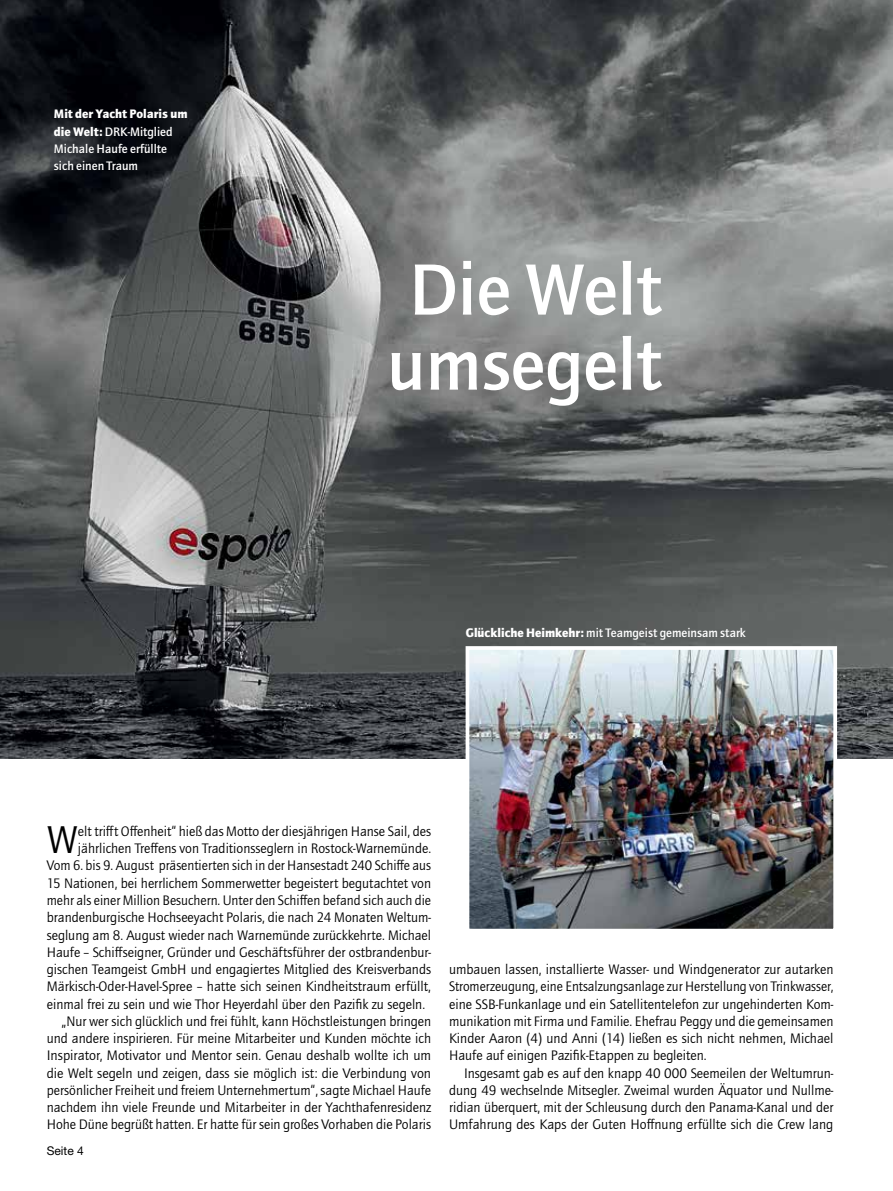
<style>
.page{position:relative;width:893px;height:1191px;background:#fff}
.page>*{position:absolute;margin:0;border:0;box-sizing:border-box;transform-origin:0 0}
.t1{font:500 75px/75px "Quay Sans ITC Std";color:#fff}
.t2{font:40.05px "Quay Sans ITC Std";color:#000}
.t3{font:14.25px/17.2px "Quay Sans ITC Std";color:#000;text-align:justify}
.t4{font:500 12.75px/17.2px "Quay Sans ITC Std";color:#fff}
.t5{font:12px "Helvetica Neue LT Std";color:#000}
.s1{font-weight:900}
</style>
<div class="page">
<img style="left:0;top:0;width:893px;height:758px">
<img style="left:471px;top:651px;width:361px;height:276px">
<div style="left:466px;top:646px;width:371px;height:286px;border:4px solid #fff"></div>
<p class="t4" style="left:54px;top:106px;width:135px"><span class="s1">Mit der Yacht Polaris um die Welt:</span> DRK-Mitglied<br>Michale Haufe erfüllte sich einen Traum</p>
<h1 class="t1" style="left:387px;top:253px;width:276px">Die Welt umsegelt</h1>
<p class="t4" style="left:466px;top:624px;width:281px"><span class="s1">Glückliche Heimkehr:</span> mit Teamgeist gemeinsam stark</p>
<h2 class="t2" style="left:47px;top:818px;width:33px">W</h2>
<p class="t3" style="left:78px;top:823px;width:355px">elt trifft Offenheit“ hieß das Motto der diesjährigen Hanse Sail, des</p>
<p class="t3" style="left:78px;top:840px;width:355px">jährlichen Treffens von Traditionsseglern in Rostock-Warnemünde.</p>
<p class="t3" style="left:47px;top:857px;width:386px">Vom 6. bis 9. August präsentierten sich in der Hansestadt 240 Schiffe aus</p>
<p class="t3" style="left:47px;top:874px;width:386px">15 Nationen, bei herrlichem Sommerwetter begeistert begutachtet von</p>
<p class="t3" style="left:47px;top:892px;width:386px">mehr als einer Million Besuchern. Unter den Schiffen befand sich auch die</p>
<p class="t3" style="left:47px;top:909px;width:386px">brandenburgische Hochseeyacht Polaris, die nach 24 Monaten Weltum-</p>
<p class="t3" style="left:47px;top:926px;width:386px">seglung am 8. August wieder nach Warnemünde zurückkehrte. Michael</p>
<p class="t3" style="left:47px;top:943px;width:386px">Haufe – Schiffseigner, Gründer und Geschäftsführer der ostbrandenbur-</p>
<p class="t3" style="left:47px;top:961px;width:386px">gischen Teamgeist GmbH und engagiertes Mitglied des Kreisverbands</p>
<p class="t3" style="left:47px;top:978px;width:386px">Märkisch-Oder-Havel-Spree – hatte sich seinen Kindheitstraum erfüllt,</p>
<p class="t3" style="left:47px;top:995px;width:380px">einmal frei zu sein und wie Thor Heyerdahl über den Pazifik zu segeln.</p>
<p class="t3" style="left:62px;top:1012px;width:371px">„Nur wer sich glücklich und frei fühlt, kann Höchstleistungen bringen</p>
<p class="t3" style="left:47px;top:1030px;width:386px">und andere inspirieren. Für meine Mitarbeiter und Kunden möchte ich</p>
<p class="t3" style="left:47px;top:1047px;width:386px">Inspirator, Motivator und Mentor sein. Genau deshalb wollte ich um</p>
<p class="t3" style="left:47px;top:1064px;width:386px">die Welt segeln und zeigen, dass sie möglich ist: die Verbindung von</p>
<p class="t3" style="left:47px;top:1081px;width:386px">persönlicher Freiheit und freiem Unternehmertum“, sagte Michael Haufe</p>
<p class="t3" style="left:47px;top:1099px;width:386px">nachdem ihn viele Freunde und Mitarbeiter in der Yachthafenresidenz</p>
<p class="t3" style="left:47px;top:1116px;width:386px">Hohe Düne begrüßt hatten. Er hatte für sein großes Vorhaben die Polaris</p>
<p class="t5" style="left:47px;top:1143px;width:39px">Seite 4</p>
<p class="t3" style="left:449px;top:961px;width:386px">umbauen lassen, installierte Wasser- und Windgenerator zur autarken Stromerzeugung, eine Entsalzungsanlage zur Herstellung von Trinkwasser, eine SSB-Funkanlage und ein Satellitentelefon zur ungehinderten Kom&shy;munikation mit Firma und Familie. Ehefrau Peggy und die gemeinsamen Kinder Aaron (4) und Anni (14) ließen es sich nicht nehmen, Michael Haufe auf einigen Pazifik-Etappen zu begleiten.</p>
<p class="t3" style="left:449px;top:1064px;width:386px;text-indent:15px">Insgesamt gab es auf den knapp 40 000 Seemeilen der Weltumrun&shy;dung 49 wechselnde Mitsegler. Zweimal wurden Äquator und Nullme&shy;ridian überquert, mit der Schleusung durch den Panama-Kanal und der Umfahrung des Kaps der Guten Hoffnung erfüllte sich die Crew lang</p>
</div>
